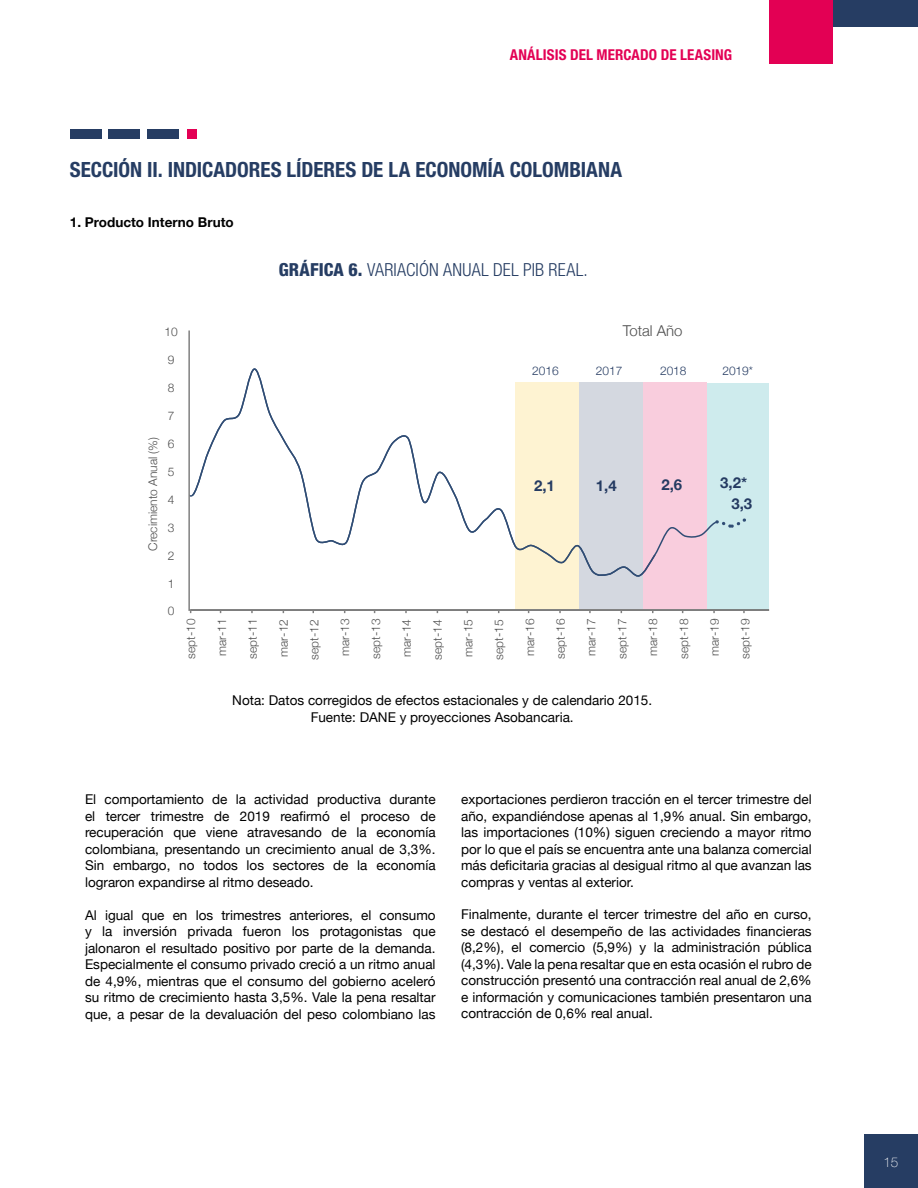
<style>
.page{position:relative;width:918px;height:1188px;background:#fff}
.page>*{position:absolute;margin:0;border:0;box-sizing:border-box;transform-origin:0 0}
.t1{font:700 condensed 21px "Helvetica Neue LT Std";color:#263d63}
.t2{font:300 condensed 18px "Helvetica Neue LT Std";letter-spacing:.01em;color:#263d63}
.t3{font:700 condensed 15px "Helvetica Neue LT Std";letter-spacing:.005em;color:#e30054}
.t4{font:700 15px "Helvetica Neue";color:#253b62}
.t5{font:300 15px "Helvetica Neue";color:#4d4d4d}
.t6{font:13.5px/16.5px "Helvetica Neue";color:#000;text-align:justify}
.t7{font:700 13.5px "Helvetica Neue";color:#000}
.t8{font:100 13.5px "Helvetica Neue";color:#fff}
.t9{font:300 12px "Helvetica Neue";color:#4d4d4d}
.t10{font:300 12px "Helvetica Neue";color:#253b62}
.s1{font-weight:800}
</style>
<div class="page">
<div style="left:864px;top:1134px;width:54px;height:54px;background:#263d63"></div>
<div style="left:769px;top:0;width:64px;height:64px;background:#e30054"></div>
<div style="left:833px;top:0;width:85px;height:27px;background:#263d63"></div>
<div style="left:70px;top:129px;width:31px;height:10px;background:#263d63"></div>
<div style="left:109px;top:129px;width:31px;height:10px;background:#263d63"></div>
<div style="left:148px;top:129px;width:31px;height:10px;background:#263d63"></div>
<div style="left:187px;top:129px;width:10px;height:10px;background:#e30054"></div>
<svg style="left:188px;top:330px;width:582px;height:282px"></svg>
<div style="left:643px;top:383px;width:64px;height:226px;background:#f9cddd"></div>
<div style="left:515px;top:383px;width:64px;height:226px;background:#fef3d2"></div>
<div style="left:579px;top:383px;width:64px;height:226px;background:#d4d8e0"></div>
<svg style="left:605px;top:339px;width:95px;height:1px"></svg>
<svg style="left:191px;top:368px;width:527px;height:211px"></svg>
<p class="t3" style="left:510px;top:46px;width:224px">ANÁLISIS DEL MERCADO DE LEASING</p>
<h1 class="t1" style="left:70px;top:157px;width:554px">SECCIÓN II. INDICADORES LÍDERES DE LA ECONOMÍA COLOMBIANA</h1>
<p class="t7" style="left:70px;top:211px;width:165px">1. Producto Interno Bruto</p>
<h2 class="t2" style="left:279px;top:259px;width:311px"><span class="s1">GRÁFICA 6.</span> VARIACIÓN ANUAL DEL PIB REAL.</h2>
<p class="t9" style="left:165px;top:322px;width:15px">10</p>
<p class="t9" style="left:168px;top:350px;width:8px">9</p>
<p class="t9" style="left:168px;top:378px;width:8px">8</p>
<p class="t9" style="left:143px;top:551px;width:115px;rotate:-90deg">Crecimiento Anual (%)</p>
<p class="t9" style="left:168px;top:406px;width:8px">7</p>
<p class="t9" style="left:168px;top:434px;width:8px">6</p>
<p class="t9" style="left:168px;top:462px;width:8px">5</p>
<p class="t9" style="left:168px;top:490px;width:8px">4</p>
<p class="t9" style="left:168px;top:518px;width:8px">3</p>
<p class="t9" style="left:168px;top:546px;width:8px">2</p>
<p class="t9" style="left:168px;top:574px;width:8px">1</p>
<p class="t9" style="left:168px;top:602px;width:8px">0</p>
<p class="t5" style="left:623px;top:318px;width:61px">Total Año</p>
<p class="t10" style="left:532px;top:361px;width:28px">2016</p>
<p class="t10" style="left:596px;top:361px;width:28px">2017</p>
<p class="t10" style="left:660px;top:361px;width:28px">2018</p>
<p class="t10" style="left:722px;top:361px;width:32px">2019*</p>
<p class="t4" style="left:534px;top:474px;width:22px">2,1</p>
<p class="t4" style="left:596px;top:474px;width:22px">1,4</p>
<p class="t4" style="left:661px;top:473px;width:22px">2,6</p>
<p class="t4" style="left:720px;top:470px;width:28px">3,2*</p>
<p class="t4" style="left:731px;top:492px;width:22px">3,3</p>
<p class="t9" style="left:181px;top:659px;width:42px;rotate:-90deg">sept-10</p>
<p class="t9" style="left:212px;top:656px;width:39px;rotate:-90deg">mar-11</p>
<p class="t9" style="left:243px;top:659px;width:42px;rotate:-90deg">sept-11</p>
<p class="t9" style="left:274px;top:657px;width:39px;rotate:-90deg">mar-12</p>
<p class="t9" style="left:305px;top:660px;width:42px;rotate:-90deg">sept-12</p>
<p class="t9" style="left:335px;top:656px;width:39px;rotate:-90deg">mar-13</p>
<p class="t9" style="left:366px;top:659px;width:42px;rotate:-90deg">sept-13</p>
<p class="t9" style="left:397px;top:657px;width:39px;rotate:-90deg">mar-14</p>
<p class="t9" style="left:428px;top:660px;width:42px;rotate:-90deg">sept-14</p>
<p class="t9" style="left:459px;top:657px;width:39px;rotate:-90deg">mar-15</p>
<p class="t9" style="left:489px;top:660px;width:42px;rotate:-90deg">sept-15</p>
<p class="t9" style="left:520px;top:656px;width:39px;rotate:-90deg">mar-16</p>
<p class="t9" style="left:551px;top:659px;width:42px;rotate:-90deg">sept-16</p>
<p class="t9" style="left:582px;top:656px;width:39px;rotate:-90deg">mar-17</p>
<p class="t9" style="left:612px;top:659px;width:42px;rotate:-90deg">sept-17</p>
<p class="t9" style="left:643px;top:656px;width:39px;rotate:-90deg">mar-18</p>
<p class="t9" style="left:674px;top:659px;width:42px;rotate:-90deg">sept-18</p>
<p class="t9" style="left:705px;top:656px;width:39px;rotate:-90deg">mar-19</p>
<p class="t9" style="left:736px;top:659px;width:42px;rotate:-90deg">sept-19</p>
<p class="t6" style="left:232px;top:693px;width:421px;text-align:center">Nota: Datos corregidos de efectos estacionales y de calendario 2015.<br>Fuente: DANE y proyecciones Asobancaria.</p>
<p class="t6" style="left:85px;top:792px;width:352px">El comportamiento de la actividad productiva durante el tercer trimestre de 2019 reafirmó el proceso de recuperación que viene atravesando de la economía colombiana, presentando un crecimiento anual de 3,3%.<br>Sin embargo, no todos los sectores de la economía lograron expandirse al ritmo deseado.</p>
<p class="t6" style="left:85px;top:907px;width:352px">Al igual que en los trimestres anteriores, el consumo y la inversión privada fueron los protagonistas que jalonaron el resultado positivo por parte de la demanda.<br>Especialmente el consumo privado creció a un ritmo anual de 4,9%, mientras que el consumo del gobierno aceleró su ritmo de crecimiento hasta 3,5%. Vale la pena resaltar que, a pesar de la devaluación del peso colombiano las</p>
<p class="t6" style="left:461px;top:792px;width:352px">exportaciones perdieron tracción en el tercer trimestre del año, expandiéndose apenas al 1,9% anual. Sin embargo, las importaciones (10%) siguen creciendo a mayor ritmo por lo que el país se encuentra ante una balanza comercial más deficitaria gracias al desigual ritmo al que avanzan las compras y ventas al exterior.</p>
<p class="t6" style="left:461px;top:907px;width:352px">Finalmente, durante el tercer trimestre del año en curso, se destacó el desempeño de las actividades financieras (8,2%), el comercio (5,9%) y la administración pública (4,3%). Vale la pena resaltar que en esta ocasión el rubro de construcción presentó una contracción real anual de 2,6% e información y comunicaciones también presentaron una contracción de 0,6% real anual.</p>
<p class="t8" style="left:883px;top:1152px;width:17px">15</p>
</div>
